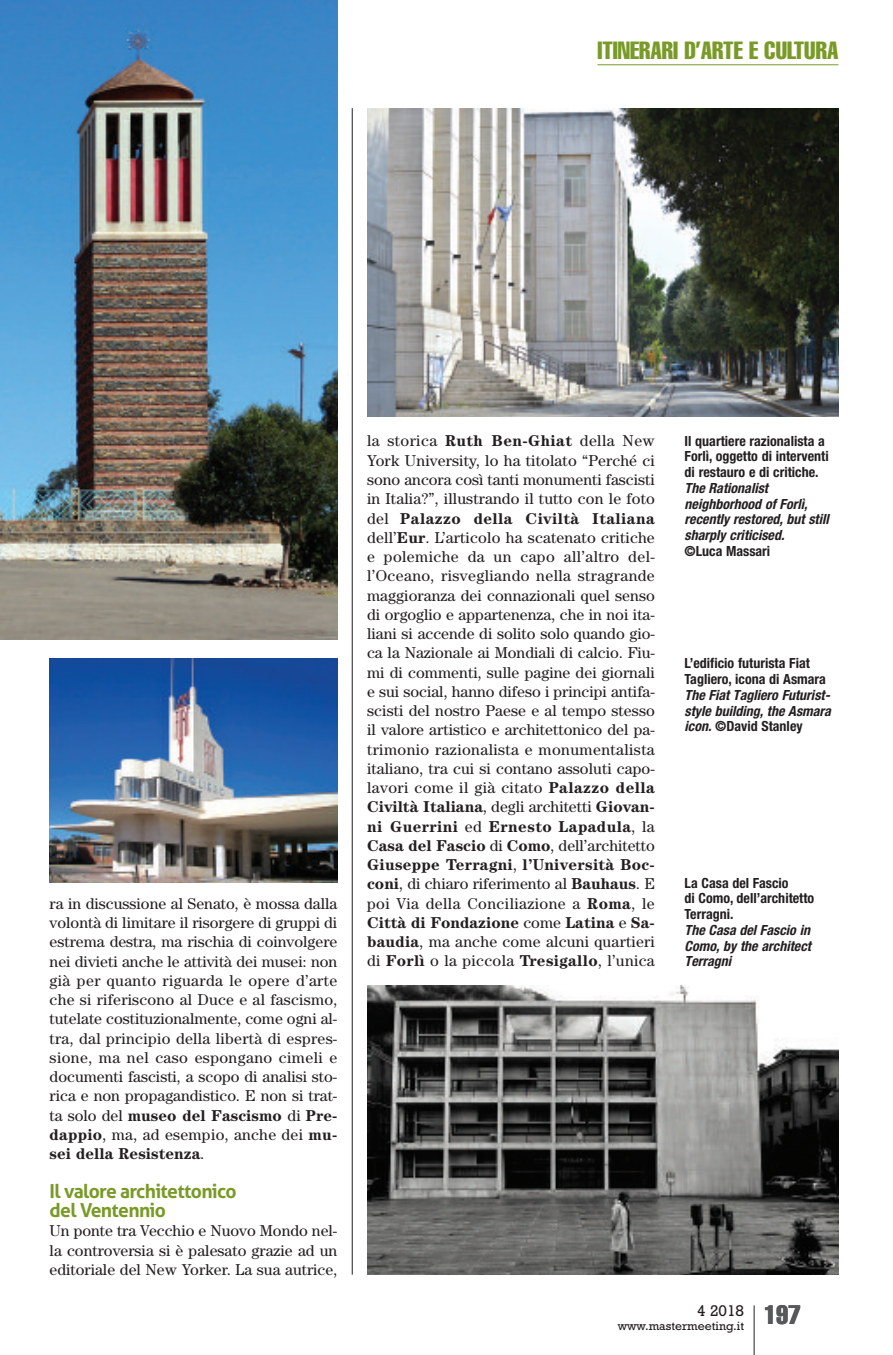
<style>
.page{position:relative;width:893px;height:1355px;background:#fff}
.page>*{position:absolute;margin:0;border:0;box-sizing:border-box;transform-origin:0 0}
.t1{font:extra-condensed 26.25px "Helvetica";color:#57585a}
.t2{font:extra-condensed 24.5px "Helvetica";color:#799a27}
.t3{font:700 19.25px/19.2px "Aller";letter-spacing:-.035em;color:#799a27}
.t4{font:15.75px/19.2px "Century";color:#231f20;text-align:justify}
.t5{font:15.75px "Rockwell";color:#231f20}
.t6{font:italic 700 condensed 14px/15.8px "Helvetica Neue";color:#231f20}
.t7{font:700 condensed 14px/15.8px "Helvetica Neue";color:#231f20}
.t8{font:12.25px "Rockwell";color:#231f20}
.s1{font-weight:700}
.s2{font-style:normal}
</style>
<div class="page">
<img style="left:0;top:0;width:337px;height:639px">
<hr style="left:754px;top:1305px;width:1px;height:49px;background:#231f20">
<hr style="left:597px;top:64px;width:241px;height:1px;background:#799a27">
<hr style="left:352px;top:108px;width:1px;height:1166px;background:#231f20">
<img style="left:367px;top:108px;width:471px;height:309px">
<img style="left:367px;top:985px;width:471px;height:289px">
<img style="left:50px;top:658px;width:287px;height:224px">
<h2 class="t2" style="left:597px;top:42px;width:242px">ITINERARI D’ARTE E CULTURA</h2>
<p class="t4" style="left:50px;top:895px;width:289px">ra in discussione al Senato, è mossa dalla volontà di limitare il risorgere di gruppi di estrema destra, ma rischia di coinvolgere nei divieti anche le attività dei musei: non già per quanto riguarda le opere d’arte che si riferiscono al Duce e al fascismo, tutelate costituzionalmente, come ogni al&shy;tra, dal principio della libertà di espres&shy;sione, ma nel caso espongano cimeli e documenti fascisti, a scopo di analisi sto&shy;rica e non propagandistico. E non si trat&shy;ta solo del <span class="s1">museo del Fascismo</span> di <span class="s1">Pre&shy;dappio</span>, ma, ad esempio, anche dei <span class="s1">mu&shy;sei della Resistenza</span>.</p>
<p class="t3" style="left:50px;top:1181px;width:188px">Il valore architettonico del Ventennio</p>
<p class="t4" style="left:50px;top:1222px;width:289px">Un ponte tra Vecchio e Nuovo Mondo nel&shy;la controversia si è palesato grazie ad un editoriale del New Yorker. La sua autrice,</p>
<p class="t4" style="left:367px;top:433px;width:289px">la storica <span class="s1">Ruth Ben-Ghiat</span> della New York University, lo ha titolato “Perché ci sono ancora così tanti monumenti fascisti in Italia?”, illustrando il tutto con le foto del <span class="s1">Palazzo della Civiltà Italiana </span>dell’<span class="s1">Eur</span>. L’articolo ha scatenato critiche e polemiche da un capo all’altro del&shy;l’Oceano, risvegliando nella stragrande maggioranza dei connazionali quel senso di orgoglio e appartenenza, che in noi ita&shy;liani si accende di solito solo quando gio&shy;ca la Nazionale ai Mondiali di calcio. Fiu&shy;mi di commenti, sulle pagine dei giornali e sui social, hanno difeso i principi antifa&shy;scisti del nostro Paese e al tempo stesso il valore artistico e architettonico del pa&shy;trimonio razionalista e monumentalista italiano, tra cui si contano assoluti capo&shy;lavori come il già citato <span class="s1">Palazzo della Civiltà Italiana</span>, degli architetti <span class="s1">Giovan&shy;ni Guerrini</span> ed <span class="s1">Ernesto Lapadula</span>, la <span class="s1">Casa del Fascio</span> di <span class="s1">Como</span>, dell’architetto <span class="s1">Giuseppe Terragni</span>, <span class="s1">l’Università Boc&shy;coni</span>, di chiaro riferimento al <span class="s1">Bauhaus</span>. E poi Via della Conciliazione a <span class="s1">Roma</span>, le <span class="s1">Città di Fondazione</span> come <span class="s1">Latina</span> e <span class="s1">Sa&shy;baudia</span>, ma anche come alcuni quartieri di <span class="s1">Forlì</span> o la piccola <span class="s1">Tresigallo</span>, l’unica</p>
<p class="t7" style="left:685px;top:434px;width:146px">Il quartiere razionalista a<br>Forlì, oggetto di interventi di restauro e di critiche.</p>
<p class="t6" style="left:685px;top:481px;width:146px">The Rationalist neighborhood of Forlì, recently restored, but still sharply criticised.</p>
<p class="t7" style="left:685px;top:544px;width:87px">©Luca Massari</p>
<p class="t7" style="left:685px;top:656px;width:143px">L’edificio futurista Fiat<br>Tagliero, icona di Asmara</p>
<p class="t6" style="left:685px;top:688px;width:148px">The Fiat Tagliero Futurist&shy;style building, the Asmara icon. <span class="s2">©David Stanley</span></p>
<p class="t7" style="left:685px;top:875px;width:131px">La Casa del Fascio<br>di Como, dell’architetto<br>Terragni.</p>
<p class="t6" style="left:685px;top:923px;width:128px;text-align:justify">The Casa del Fascio in Como, by the architect Terragni</p>
<p class="t5" style="left:697px;top:1305px;width:49px">4 2018</p>
<p class="t8" style="left:618px;top:1321px;width:128px">www.mastermeeting.it</p>
<h1 class="t1" style="left:764px;top:1305px;width:38px">197</h1>
</div>
